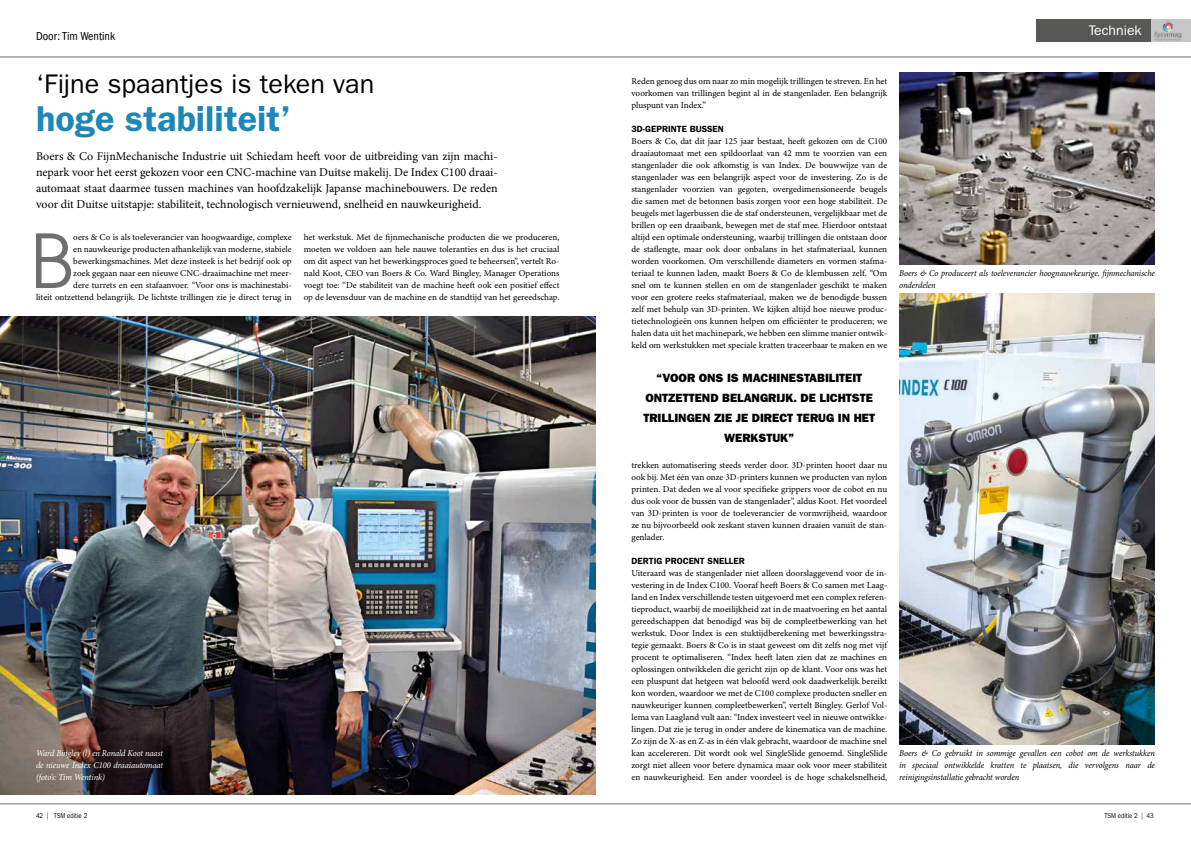
<style>
.page{position:relative;width:1191px;height:842px;background:#fff}
.page>*{position:absolute;margin:0;border:0;box-sizing:border-box;transform-origin:0 0}
.t1{font:73.9px "Avant Garde";color:#706f6f}
.t2{font:600 36px "Franklin Gothic";color:#1d87b8}
.t3{font:27px "Franklin Gothic";color:#000}
.t4{font:14px "Franklin Gothic";color:#fff}
.t5{font:12px/16px "Minion Pro";color:#000;text-align:justify}
.t6{font:800 12px/20px "Franklin Gothic";color:#000;text-align:center}
.t7{font:condensed 12px "Franklin Gothic";color:#000}
.t8{font:9px/12px "Minion Pro";color:#000;text-align:justify}
.t9{font:italic 9px/12px "Minion Pro";letter-spacing:-.005em;color:#000;scale:.94 1}
.t10{font:italic 9px/12px "Minion Pro";letter-spacing:-.01em;color:#fff;text-align:justify;scale:.94 1}
.t11{font:600 9px "Franklin Gothic";color:#000}
.t12{font:7px "Franklin Gothic";color:#000;scale:.86 1}
</style>
<div class="page">
<hr style="left:0;top:57px;width:1191px;height:1px;background:#706f6f">
<hr style="left:0;top:804px;width:1191px;height:1px;background:#706f6f">
<div style="left:1036px;top:19px;width:155px;height:23px;background:#575756"></div>
<div style="left:1151px;top:19px;width:40px;height:23px;background:#c6c6c6"></div>
<img style="left:1155px;top:21px;width:26px;height:19px">
<img style="left:0;top:316px;width:595px;height:478px">
<img style="left:899px;top:72px;width:256px;height:192px">
<img style="left:899px;top:293px;width:256px;height:451px">
<h3 class="t7" style="left:36px;top:29px;width:80px">Door: Tim Wentink</h3>
<h3 class="t3" style="left:36px;top:69px;width:340px">‘Fijne spaantjes is teken van</h3>
<h2 class="t2" style="left:36px;top:98px;width:256px">hoge stabiliteit’</h2>
<p class="t5" style="left:36px;top:148px;width:463px">Boers &amp; Co FijnMechanische Industrie uit Schiedam heeft voor de uitbreiding van zijn machi&shy;nepark voor het eerst gekozen voor een CNC-machine van Duitse makelij. De Index C100 draai&shy;automaat staat daarmee tussen machines van hoofdzakelijk Japanse machinebouwers. De reden voor dit Duitse uitstapje: stabiliteit, technologisch vernieuwend, snelheid en nauwkeurigheid.</p>
<h1 class="t1" style="left:30px;top:217px;width:44px">B</h1>
<p class="t8" style="left:36px;top:231px;width:257px;text-align:right">oers &amp; Co is als toeleverancier van hoogwaardige, complexe<br>en nauwkeurige producten afhankelijk van moderne, stabiele bewerkingsmachines. Met deze insteek is het bedrijf ook op<br>zoek gegaan naar een nieuwe CNC-draaimachine met meer-<br>dere turrets en een stafaanvoer. “Voor ons is machinestabi-<br>liteit ontzettend belangrijk. De lichtste trillingen zie je direct terug in</p>
<p class="t8" style="left:304px;top:231px;width:257px">het werkstuk. Met de fijnmechanische producten die we produceren, moeten we voldoen aan hele nauwe toleranties en dus is het cruciaal om dit aspect van het bewerkingsproces goed te beheersen”, vertelt Ro&shy;nald Koot, CEO van Boers &amp; Co. Ward Bingley, Manager Operations voegt toe: “De stabiliteit van de machine heeft ook een positief effect op de levensduur van de machine en de standtijd van het gereedschap.</p>
<p class="t10" style="left:36px;top:747px;width:137px">Ward Bingley (l) en Ronald Koot naast de nieuwe Index C100 draaiautomaat (foto’s: Tim Wentink)</p>
<h3 class="t4" style="left:1088px;top:22px;width:54px">Techniek</h3>
<p class="t8" style="left:631px;top:75px;width:257px">Reden genoeg dus om naar zo min mogelijk trillingen te streven. En het voorkomen van trillingen begint al in de stangenlader. Een belangrijk pluspunt van Index.”</p>
<p class="t11" style="left:631px;top:124px;width:94px">3D-GEPRINTE BUSSEN</p>
<p class="t8" style="left:631px;top:135px;width:257px">Boers &amp; Co, dat dit jaar 125 jaar bestaat, heeft gekozen om de C100 draaiautomaat met een spildoorlaat van 42 mm te voorzien van een stangenlader die ook afkomstig is van Index. De bouwwijze van de stangenlader was een belangrijk aspect voor de investering. Zo is de stangenlader voorzien van gegoten, overgedimensioneerde beugels die samen met de betonnen basis zorgen voor een hoge stabiliteit. De beugels met lagerbussen die de staf ondersteunen, vergelijkbaar met de brillen op een draaibank, bewegen met de staf mee. Hierdoor ontstaat altijd een optimale ondersteuning, waarbij trillingen die ontstaan door de staflengte, maar ook door onbalans in het stafmateriaal, kunnen worden voorkomen. Om verschillende diameters en vormen stafma&shy;teriaal te kunnen laden, maakt Boers &amp; Co de klembussen zelf. “Om snel om te kunnen stellen en om de stangenlader geschikt te maken voor een grotere reeks stafmateriaal, maken we de benodigde bussen zelf met behulp van 3D-printen. We kijken altijd hoe nieuwe produc&shy;tietechnologieën ons kunnen helpen om efficiënter te produceren; we halen data uit het machinepark, we hebben een slimme manier ontwik&shy;keld om werkstukken met speciale kratten traceerbaar te maken en we</p>
<h3 class="t6" style="left:643px;top:368px;width:233px">“VOOR ONS IS MACHINESTABILITEIT<br>ONTZETTEND BELANGRIJK. DE LICHTSTE<br>TRILLINGEN ZIE JE DIRECT TERUG IN HET<br>WERKSTUK”</h3>
<p class="t8" style="left:631px;top:459px;width:257px">trekken automatisering steeds verder door. 3D-printen hoort daar nu ook bij. Met één van onze 3D-printers kunnen we producten van nylon printen. Dat deden we al voor specifieke grippers voor de cobot en nu dus ook voor de bussen van de stangenlader”, aldus Koot. Het voordeel van 3D-printen is voor de toeleverancier de vormvrijheid, waardoor ze nu bijvoorbeeld ook zeskant staven kunnen draaien vanuit de stan&shy;genlader.</p>
<p class="t11" style="left:631px;top:556px;width:115px">DERTIG PROCENT SNELLER</p>
<p class="t8" style="left:631px;top:567px;width:257px">Uiteraard was de stangenlader niet alleen doorslaggevend voor de in&shy;vestering in de Index C100. Vooraf heeft Boers &amp; Co samen met Laag&shy;land en Index verschillende testen uitgevoerd met een complex referen&shy;tieproduct, waarbij de moeilijkheid zat in de maatvoering en het aantal gereedschappen dat benodigd was bij de compleetbewerking van het werkstuk. Door Index is een stuktijdberekening met bewerkingsstra&shy;tegie gemaakt. Boers &amp; Co is in staat geweest om dit zelfs nog met vijf procent te optimaliseren. “Index heeft laten zien dat ze machines en oplossingen ontwikkelen die gericht zijn op de klant. Voor ons was het een pluspunt dat hetgeen wat beloofd werd ook daadwerkelijk bereikt kon worden, waardoor we met de C100 complexe producten sneller en nauwkeuriger kunnen compleetbewerken”, vertelt Bingley. Gerlof Vol&shy;lema van Laagland vult aan: “Index investeert veel in nieuwe ontwikke&shy;lingen. Dat zie je terug in onder andere de kinematica van de machine.<br>Zo zijn de X-as en Z-as in één vlak gebracht, waardoor de machine snel kan accelereren. Dit wordt ook wel SingleSlide genoemd. SingleSlide zorgt niet alleen voor betere dynamica maar ook voor meer stabiliteit en nauwkeurigheid. Een ander voordeel is de hoge schakelsnelheid,</p>
<p class="t9" style="left:899px;top:267px;width:273px">Boers &amp; Co produceert als toeleverancier hoognauwkeurige, fijnmechanische onderdelen</p>
<p class="t9" style="left:899px;top:747px;width:273px;text-align:justify">Boers &amp; Co gebruikt in sommige gevallen een cobot om de werkstukken in speciaal ontwikkelde kratten te plaatsen, die vervolgens naar de reinigingsinstallatie gebracht worden</p>
<p class="t12" style="left:36px;top:812px;width:61px">42 | TSM editie 2</p>
<p class="t12" style="left:1104px;top:812px;width:59px">TSM editie 2 | 43</p>
</div>
